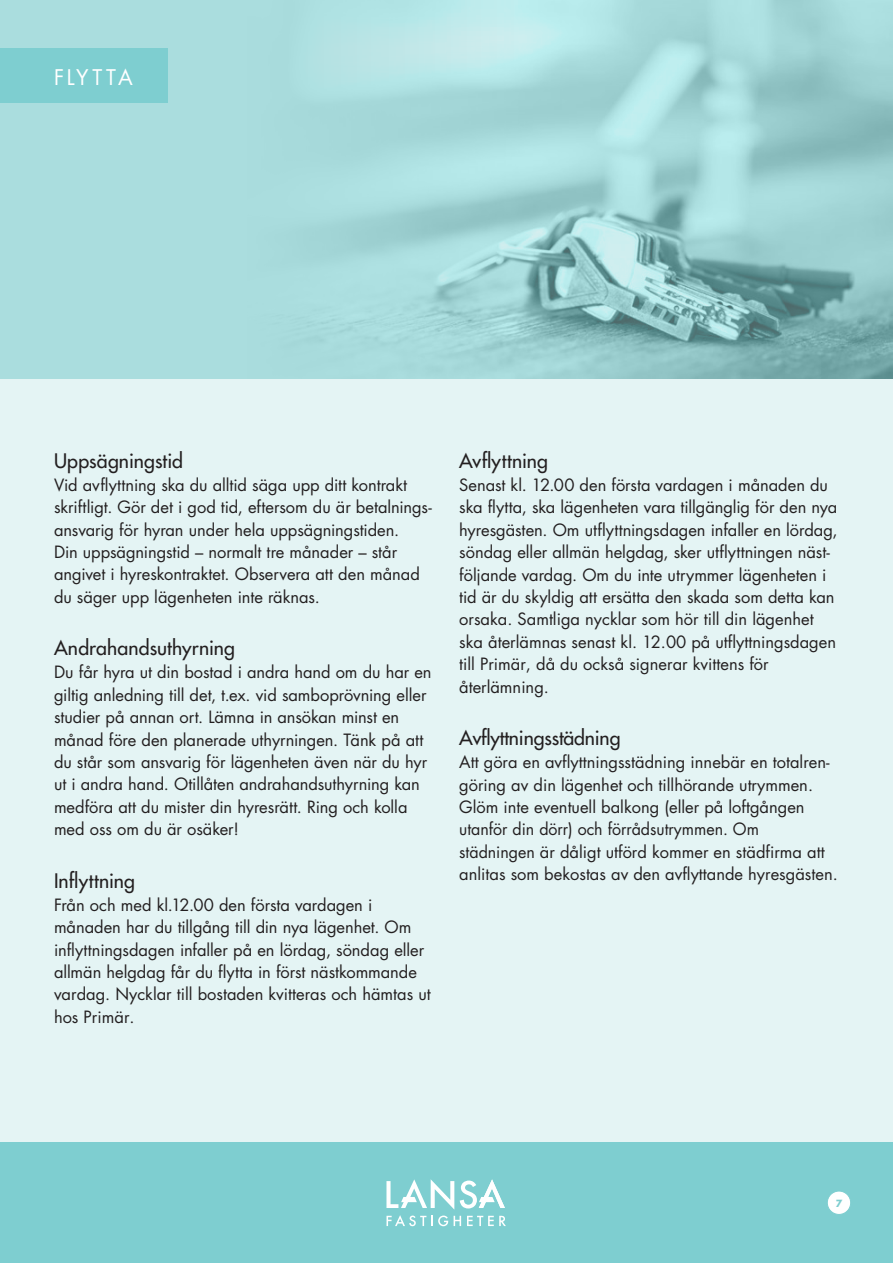
<style>
.page{position:relative;width:893px;height:1263px;background:#fff}
.page>*{position:absolute;margin:0;border:0;box-sizing:border-box;transform-origin:0 0}
.t1{font:21px "Futura Std";letter-spacing:.13em;color:#fff}
.Brödet{font:500 19.5px "Futura Std";color:#231f20}
.Brödet-2{font:16.5px/22.4px "Futura Std";color:#231f20}
.t2{font:700 9.6px "Futura Std";color:#7eced0}
</style>
<div class="page">
<div style="left:0;top:0;width:893px;height:1143px;background:#e4f4f4"></div>
<div style="left:0;top:1143px;width:893px;height:120px;background:#7eced0"></div>
<svg style="left:386px;top:1179px;width:120px;height:47px"></svg>
<div style="left:0;top:0;width:893px;height:378px;background:#aaddde"></div>
<img style="left:320px;top:0;width:573px;height:378px">
<div style="left:0;top:48px;width:167px;height:54px;background:#7eced0"></div>
<div style="left:827px;top:1191px;width:24px;height:23px;background:#fff;border-radius:50%"></div>
<div style="left:827px;top:1191px;width:24px;height:23px;border:1px solid #7eced0;border-radius:50%"></div>
<p class="t1" style="left:54px;top:64px;width:80px">FLYTTA</p>
<p class="Brödet" style="left:54px;top:448px;width:131px">Uppsägningstid</p>
<p class="Brödet-2" style="left:54px;top:474px;width:379px">Vid avflyttning ska du alltid säga upp ditt kontrakt skriftligt. Gör det i god tid, eftersom du är betalnings&shy;ansvarig för hyran under hela uppsägningstiden.<br>Din uppsägningstid – normalt tre månader – står angivet i hyreskontraktet. Observera att den månad du säger upp lägenheten inte räknas.</p>
<p class="Brödet" style="left:54px;top:636px;width:183px">Andrahandsuthyrning</p>
<p class="Brödet-2" style="left:54px;top:661px;width:379px">Du får hyra ut din bostad i andra hand om du har en giltig anledning till det, t.ex. vid samboprövning eller studier på annan ort. Lämna in ansökan minst en månad före den planerade uthyrningen. Tänk på att du står som ansvarig för lägenheten även när du hyr ut i andra hand. Otillåten andrahandsuthyrning kan medföra att du mister din hyresrätt. Ring och kolla med oss om du är osäker!</p>
<p class="Brödet" style="left:54px;top:868px;width:83px">Inflyttning</p>
<p class="Brödet-2" style="left:54px;top:894px;width:378px">Från och med kl.12.00 den första vardagen i månaden har du tillgång till din nya lägenhet. Om inflyttningsdagen infaller på en lördag, söndag eller allmän helgdag får du flytta in först nästkommande vardag. Nycklar till bostaden kvitteras och hämtas ut hos Primär.</p>
<p class="Brödet" style="left:459px;top:448px;width:90px">Avflyttning</p>
<p class="Brödet-2" style="left:459px;top:474px;width:380px">Senast kl. 12.00 den första vardagen i månaden du ska flytta, ska lägenheten vara tillgänglig för den nya hyresgästen. Om utflyttningsdagen infaller en lördag, söndag eller allmän helgdag, sker utflyttningen näst&shy;följande vardag. Om du inte utrymmer lägenheten i tid är du skyldig att ersätta den skada som detta kan orsaka. Samtliga nycklar som hör till din lägenhet ska återlämnas senast kl. 12.00 på utflyttningsdagen till Primär, då du också signerar kvittens för återlämning.</p>
<p class="Brödet" style="left:459px;top:726px;width:163px">Avflyttningsstädning</p>
<p class="Brödet-2" style="left:459px;top:751px;width:380px">Att göra en avflyttningsstädning innebär en totalren&shy;göring av din lägenhet och tillhörande utrymmen.<br>Glöm inte eventuell balkong (eller på loftgången utanför din dörr) och förrådsutrymmen. Om städningen är dåligt utförd kommer en städfirma att anlitas som bekostas av den avflyttande hyresgästen.</p>
<p class="t2" style="left:836px;top:1197px;width:8px">7</p>
</div>
